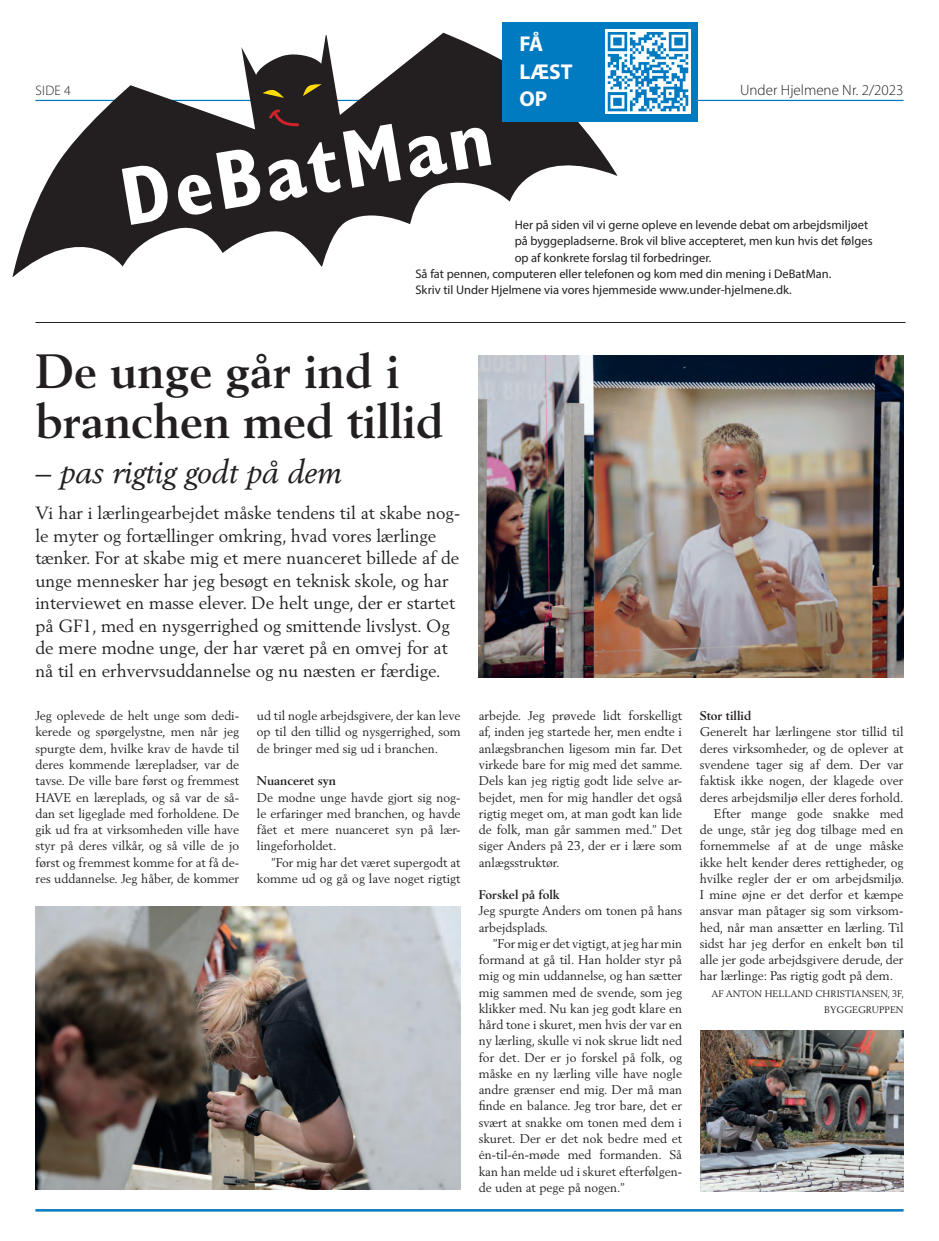
<style>
.page{position:relative;width:939px;height:1241px;background:#fff}
.page>*{position:absolute;margin:0;border:0;box-sizing:border-box;transform-origin:0 0}
.t1{font:700 47.5px/50px "Berling LT Std";color:#231f20}
.t2{font:italic 31.25px "Berling LT Std";color:#231f20}
.t3{font:700 21.5px/27.2px "Myriad Pro";color:#fff}
.t4{font:17.5px/22.5px "Berling LT Std";color:#231f20}
.t5{font:300 15px "Myriad Pro";color:#231f20}
.t6{font:300 13.75px "Myriad Pro";color:#231f20}
.t7{font:12.5px/16.2px "Berling LT Std";color:#231f20;text-align:justify}
.t8{font:12.5px "Myriad Pro";color:#231f20}
.t9{font:700 12.5px "Berling LT Std";color:#231f20}
.t10{font:9.38px/16.2px "Berling LT Std";color:#231f20;text-align:right}
</style>
<div class="page">
<hr style="left:35px;top:100px;width:869px;height:1px;background:#007ac0">
<hr style="left:35px;top:1208px;width:869px;height:3px;background:#007ac0">
<svg style="left:12px;top:33px;width:606px;height:244px"></svg>
<svg style="left:263px;top:89px;width:21px;height:9px"></svg>
<svg style="left:303px;top:84px;width:19px;height:12px"></svg>
<svg style="left:122px;top:163px;width:47px;height:62px"></svg>
<svg style="left:176px;top:108px;width:226px;height:113px"></svg>
<svg style="left:408px;top:127px;width:83px;height:51px"></svg>
<img style="left:700px;top:1030px;width:204px;height:161px">
<img style="left:35px;top:906px;width:426px;height:283px">
<div style="left:503px;top:22px;width:195px;height:100px;background:#007ac0"></div>
<img style="left:606px;top:29px;width:84px;height:85px">
<hr style="left:35px;top:322px;width:871px;height:1px;background:#231f20">
<img style="left:478px;top:355px;width:426px;height:322px">
<h3 class="t3" style="left:519px;top:30px;width:55px">FÅ<br>LÆST<br>OP</h3>
<p class="t6" style="left:36px;top:82px;width:37px">SIDE 4</p>
<p class="t5" style="left:740px;top:81px;width:165px">Under Hjelmene Nr. 2/2023</p>
<p class="t8" style="left:515px;top:217px;width:355px">Her på siden vil vi gerne opleve en levende debat om arbejdsmiljøet</p>
<p class="t8" style="left:515px;top:233px;width:359px">på byggepladserne. Brok vil blive accepteret, men kun hvis det følges</p>
<p class="t8" style="left:515px;top:249px;width:198px">op af konkrete forslag til forbedringer.</p>
<p class="t8" style="left:415px;top:266px;width:417px">Så fat pennen, computeren eller telefonen og kom med din mening i DeBatMan.</p>
<p class="t8" style="left:415px;top:282px;width:378px">Skriv til Under Hjelmene via vores hjemmeside www.under-hjelmene.dk.</p>
<h1 class="t1" style="left:35px;top:346px;width:410px">De unge går ind i branchen med tillid</h1>
<h2 class="t2" style="left:35px;top:453px;width:308px">– pas rigtig godt på dem</h2>
<p class="t4" style="left:35px;top:501px;width:426px">Vi har i lærlingearbejdet måske tendens til at skabe nog&shy;le myter og fortællinger omkring, hvad vores lærlinge tænker. For at skabe mig et mere nuanceret billede af de unge mennesker har jeg besøgt en teknisk skole, og har interviewet en masse elever. De helt unge, der er startet på GF1, med en nysgerrighed og smittende livslyst. Og de mere modne unge, der har været på en omvej for at nå til en erhvervsuddannelse og nu næsten er færdige.</p>
<p class="t7" style="left:35px;top:707px;width:205px">Jeg oplevede de helt unge som dedi&shy;kerede og spørgelystne, men når jeg spurgte dem, hvilke krav de havde til deres kommende lærepladser, var de tavse. De ville bare først og fremmest HAVE en læreplads, og så var de så&shy;dan set ligeglade med forholdene. De gik ud fra at virksomheden ville have styr på deres vilkår, og så ville de jo først og fremmest komme for at få de&shy;res uddannelse. Jeg håber, de kommer</p>
<p class="t7" style="left:257px;top:707px;width:205px">ud til nogle arbejdsgivere, der kan leve op til den tillid og nysgerrighed, som de bringer med sig ud i branchen.</p>
<p class="t9" style="left:257px;top:773px;width:81px">Nuanceret syn</p>
<p class="t7" style="left:257px;top:788px;width:205px">De modne unge havde gjort sig nog&shy;le erfaringer med branchen, og havde fået et mere nuanceret syn på lær&shy;lingeforholdet.</p>
<p class="t7" style="left:257px;top:853px;width:205px;text-align:right">”For mig har det været supergodt at komme ud og gå og lave noget rigtigt</p>
<p class="t7" style="left:479px;top:707px;width:205px">arbejde. Jeg prøvede lidt forskelligt af, inden jeg startede her, men endte i anlægsbranchen ligesom min far. Det virkede bare for mig med det samme.<br>Dels kan jeg rigtig godt lide selve ar&shy;bejdet, men for mig handler det også rigtig meget om, at man godt kan lide de folk, man går sammen med.” Det siger Anders på 23, der er i lære som anlægsstruktør.</p>
<p class="t9" style="left:479px;top:887px;width:82px">Forskel på folk</p>
<p class="t7" style="left:479px;top:902px;width:205px">Jeg spurgte Anders om tonen på hans arbejdsplads.</p>
<p class="t7" style="left:479px;top:935px;width:205px;text-indent:14px">”For mig er det vigtigt, at jeg har min formand at gå til. Han holder styr på mig og min uddannelse, og han sætter mig sammen med de svende, som jeg klikker med. Nu kan jeg godt klare en hård tone i skuret, men hvis der var en ny lærling, skulle vi nok skrue lidt ned for det. Der er jo forskel på folk, og måske en ny lærling ville have nogle andre grænser end mig. Der må man finde en balance. Jeg tror bare, det er svært at snakke om tonen med dem i skuret. Der er det nok bedre med et én-til-én-møde med formanden. Så kan han melde ud i skuret efterfølgen&shy;de uden at pege på nogen.”</p>
<p class="t9" style="left:700px;top:708px;width:53px">Stor tillid</p>
<p class="t7" style="left:700px;top:723px;width:205px">Generelt har lærlingene stor tillid til</p>
<p class="t7" style="left:700px;top:740px;width:205px">deres virksomheder, og de oplever at</p>
<p class="t7" style="left:700px;top:756px;width:205px">svendene tager sig af dem. Der var</p>
<p class="t7" style="left:700px;top:772px;width:205px">faktisk ikke nogen, der klagede over</p>
<p class="t7" style="left:700px;top:788px;width:205px">deres arbejdsmiljø eller deres forhold.</p>
<p class="t7" style="left:714px;top:805px;width:191px">Efter mange gode snakke med</p>
<p class="t7" style="left:700px;top:821px;width:205px">de unge, står jeg dog tilbage med en</p>
<p class="t7" style="left:700px;top:837px;width:205px">fornemmelse af at de unge måske</p>
<p class="t7" style="left:700px;top:853px;width:205px">ikke helt kender deres rettigheder, og</p>
<p class="t7" style="left:700px;top:870px;width:206px">hvilke regler der er om arbejdsmiljø.</p>
<p class="t7" style="left:700px;top:886px;width:205px">I mine øjne er det derfor et kæmpe</p>
<p class="t7" style="left:700px;top:902px;width:205px">ansvar man påtager sig som virksom-</p>
<p class="t7" style="left:700px;top:918px;width:205px">hed, når man ansætter en lærling. Til</p>
<p class="t7" style="left:700px;top:935px;width:205px">sidst har jeg derfor en enkelt bøn til</p>
<p class="t7" style="left:700px;top:951px;width:205px">alle jer gode arbejdsgivere derude, der</p>
<p class="t7" style="left:700px;top:967px;width:195px">har lærlinge: Pas rigtig godt på dem.</p>
<p class="t10" style="left:711px;top:984px;width:194px">AF ANTON HELLAND CHRISTIANSEN, 3F,<br>BYGGEGRUPPEN</p>
</div>
